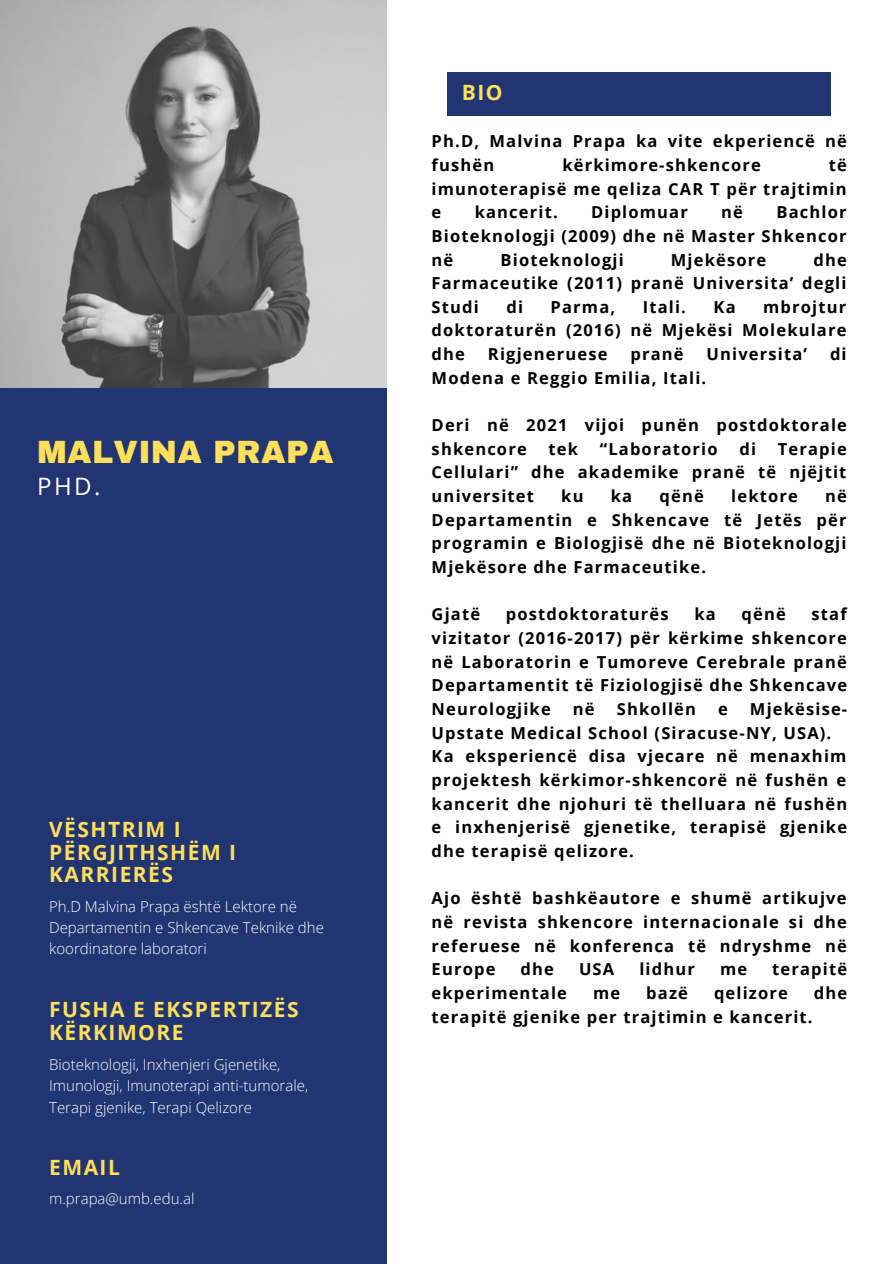
<style>
.page{position:relative;width:894px;height:1264px;background:#fff}
.page>*{position:absolute;margin:0;border:0;box-sizing:border-box;transform-origin:0 0}
.t1{font:900 31.5px "Archivo";letter-spacing:.01em;color:#ffde59}
.t2{font:24px "Open Sans";color:#fff}
.t3{font:700 21px/22.5px "Open Sans";letter-spacing:.07em;color:#ffde59}
.t4{font:700 16.5px/23.7px "Open Sans";letter-spacing:.07em;color:#000;text-align:justify}
.t5{font:300 15px/21.5px "Open Sans";color:#fff}
</style>
<div class="page">
<div style="left:0;top:388px;width:386px;height:875px;background:#203572"></div>
<img style="left:0;top:0;width:386px;height:387px">
<div style="left:447px;top:72px;width:383px;height:44px;background:#203572"></div>
<h1 class="t1" style="left:37px;top:435px;width:298px">MALVINA PRAPA</h1>
<h2 class="t2" style="left:37px;top:469px;width:65px">PHD.</h2>
<p class="t3" style="left:49px;top:817px;width:188px">VËSHTRIM I<br>PËRGJITHSHËM I<br>KARRIERËS</p>
<p class="t5" style="left:49px;top:895px;width:276px">Ph.D Malvina Prapa është Lektore në<br>Departamentin e Shkencave Teknike dhe koordinatore laboratori</p>
<p class="t3" style="left:49px;top:997px;width:251px">FUSHA E EKSPERTIZËS<br>KËRKIMORE</p>
<p class="t5" style="left:49px;top:1053px;width:260px">Bioteknologji, Inxhenjeri Gjenetike,<br>Imunologji, Imunoterapi anti-tumorale,<br>Terapi gjenike, Terapi Qelizore</p>
<p class="t3" style="left:49px;top:1155px;width:72px">EMAIL</p>
<p class="t5" style="left:49px;top:1187px;width:147px">m.prapa@umb.edu.al</p>
<p class="t3" style="left:461px;top:81px;width:42px">BIO</p>
<p class="t4" style="left:431px;top:129px;width:417px">Ph.D, Malvina Prapa ka vite ekperiencë në fushën</p>
<p class="t4" style="left:562px;top:153px;width:200px">kërkimore-shkencore</p>
<p class="t4" style="left:431px;top:153px;width:416px;text-indent:397px">të imunoterapisë me qeliza CAR T për trajtimin e</p>
<p class="t4" style="left:431px;top:200px;width:416px;text-indent:344px">Bachlor Bioteknologji (2009) dhe në Master Shkencor në</p>
<p class="t4" style="left:474px;top:200px;width:84px">kancerit.</p>
<p class="t4" style="left:591px;top:200px;width:98px">Diplomuar</p>
<p class="t4" style="left:721px;top:200px;width:23px">në</p>
<p class="t4" style="left:431px;top:247px;width:416px;text-indent:381px">dhe Farmaceutike (2011) pranë Universita’ degli Studi</p>
<p class="t4" style="left:500px;top:247px;width:125px">Bioteknologji</p>
<p class="t4" style="left:670px;top:247px;width:97px">Mjekësore</p>
<p class="t4" style="left:431px;top:294px;width:416px;text-indent:331px">mbrojtur doktoraturën (2016) në Mjekësi Molekulare dhe</p>
<p class="t4" style="left:506px;top:294px;width:18px">di</p>
<p class="t4" style="left:550px;top:294px;width:66px">Parma,</p>
<p class="t4" style="left:642px;top:294px;width:45px">Itali.</p>
<p class="t4" style="left:713px;top:294px;width:24px">Ka</p>
<p class="t4" style="left:488px;top:342px;width:121px">Rigjeneruese</p>
<p class="t4" style="left:630px;top:342px;width:55px">pranë</p>
<p class="t4" style="left:706px;top:342px;width:102px">Universita’</p>
<p class="t4" style="left:829px;top:342px;width:18px">di</p>
<p class="t4" style="left:431px;top:365px;width:276px">Modena e Reggio Emilia, Itali.</p>
<p class="t4" style="left:431px;top:413px;width:416px">Deri në 2021 vijoi punën postdoktorale shkencore</p>
<p class="t4" style="left:431px;top:436px;width:416px;text-indent:346px">Terapie Cellulari” dhe akademike pranë të njëjtit universitet</p>
<p class="t4" style="left:548px;top:436px;width:31px">tek</p>
<p class="t4" style="left:599px;top:436px;width:119px">“Laboratorio</p>
<p class="t4" style="left:739px;top:436px;width:18px">di</p>
<p class="t4" style="left:561px;top:484px;width:24px">ku</p>
<p class="t4" style="left:610px;top:484px;width:23px">ka</p>
<p class="t4" style="left:659px;top:484px;width:46px">qënë</p>
<p class="t4" style="left:731px;top:484px;width:68px">lektore</p>
<p class="t4" style="left:431px;top:484px;width:416px;text-indent:393px">në Departamentin e Shkencave të Jetës për programin e Biologjisë dhe në Bioteknologji Mjekësore dhe Farmaceutike.</p>
<p class="t4" style="left:431px;top:602px;width:50px">Gjatë</p>
<p class="t4" style="left:506px;top:602px;width:164px">postdoktoraturës</p>
<p class="t4" style="left:694px;top:602px;width:23px">ka</p>
<p class="t4" style="left:741px;top:602px;width:46px">qënë</p>
<p class="t4" style="left:431px;top:602px;width:417px;text-indent:380px">staf vizitator (2016-2017) për kërkime shkencore në Laboratorin e Tumoreve Cerebrale pranë Departamentit të Fiziologjisë dhe Shkencave Neurologjike</p>
<p class="t4" style="left:431px;top:696px;width:417px;text-align:left;text-indent:318px">Mjekësise-Upstate Medical School (Siracuse-NY, USA).<br>Ka eksperiencë disa vjecare në menaxhim projektesh kërkimor-shkencorë në fushën e kancerit dhe njohuri të thelluara në fushën e inxhenjerisë gjenetike, terapisë gjenike dhe terapisë qelizore.</p>
<p class="t4" style="left:431px;top:886px;width:416px">Ajo është bashkëautore e shumë artikujve në revista shkencore internacionale si dhe referuese në konferenca të ndryshme në Europe</p>
<p class="t4" style="left:572px;top:696px;width:23px">në</p>
<p class="t4" style="left:616px;top:696px;width:81px">Shkollën</p>
<p class="t4" style="left:717px;top:696px;width:11px">e</p>
<p class="t4" style="left:520px;top:956px;width:35px">dhe</p>
<p class="t4" style="left:579px;top:956px;width:37px">USA</p>
<p class="t4" style="left:639px;top:956px;width:57px">lidhur</p>
<p class="t4" style="left:719px;top:956px;width:29px">me</p>
<p class="t4" style="left:772px;top:956px;width:76px">terapitë</p>
<p class="t4" style="left:431px;top:980px;width:137px">ekperimentale</p>
<p class="t4" style="left:593px;top:980px;width:29px">me</p>
<p class="t4" style="left:646px;top:980px;width:43px">bazë</p>
<p class="t4" style="left:713px;top:980px;width:75px">qelizore</p>
<p class="t4" style="left:813px;top:980px;width:35px">dhe</p>
<p class="t4" style="left:431px;top:1004px;width:382px">terapitë gjenike per trajtimin e kancerit.</p>
</div>
